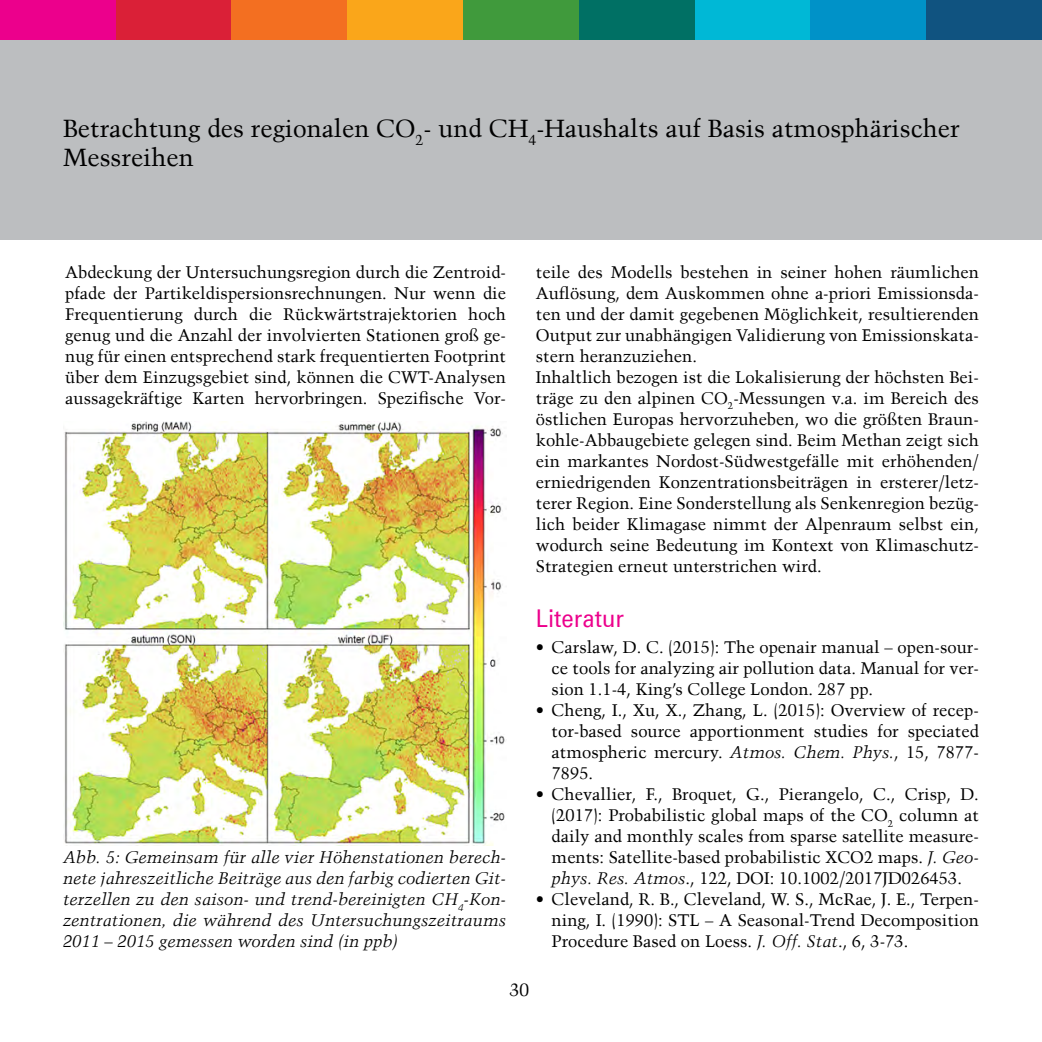
<style>
.page{position:relative;width:1042px;height:1042px;background:#fff}
.page>*{position:absolute;margin:0;border:0;box-sizing:border-box;transform-origin:0 0}
.t1{font:24.5px/29.4px "Trump Mediaeval LT";color:#000}
.t2{font:24.5px "Univers Com 55 Roman";color:#ec008c;scale:.9 1}
.t3{font:17.5px "Trump Mediaeval LT";color:#000}
.t4{font:16.62px/21px "Trump Mediaeval LT";color:#000;text-align:justify}
.t5{font:italic 16.62px/21px "Trump Mediaeval LT";color:#000;text-align:justify}
.s1{font-style:italic}
</style>
<div class="page">
<div style="left:0;top:0;width:1042px;height:240px;background:#bcbec0"></div>
<div style="left:0;top:0;width:116px;height:40px;background:#ec008c"></div>
<div style="left:116px;top:0;width:115px;height:40px;background:#da2037"></div>
<div style="left:231px;top:0;width:116px;height:40px;background:#f36f21"></div>
<div style="left:347px;top:0;width:116px;height:40px;background:#faa61a"></div>
<div style="left:463px;top:0;width:116px;height:40px;background:#409a3c"></div>
<div style="left:579px;top:0;width:115px;height:40px;background:#007064"></div>
<div style="left:694px;top:0;width:116px;height:40px;background:#00b8d6"></div>
<div style="left:810px;top:0;width:116px;height:40px;background:#0092c8"></div>
<div style="left:926px;top:0;width:116px;height:40px;background:#105380"></div>
<img style="left:63px;top:422px;width:442px;height:423px">
<h1 class="t1" style="left:63px;top:113px;width:898px">Betrachtung des regionalen CO<sub>2</sub>- und CH<sub>4</sub>-Haushalts auf Basis atmosphärischer<br>Messreihen</h1>
<p class="t4" style="left:65px;top:261px;width:442px">Abdeckung der Untersuchungsregion durch die Zentroid&shy;pfade der Partikeldispersionsrechnungen. Nur wenn die Frequentierung durch die Rückwärtstrajektorien hoch genug und die Anzahl der involvierten Stationen groß ge&shy;nug für einen entsprechend stark frequentierten Footprint über dem Einzugsgebiet sind, können die CWT-Analysen aussagekräftige Karten hervorbringen. Spezifische Vor-</p>
<p class="t4" style="left:536px;top:261px;width:445px;text-align:left">teile des Modells bestehen in seiner hohen räumlichen Auflösung, dem Auskommen ohne a-priori Emissionsda&shy;ten und der damit gegebenen Möglichkeit, resultierenden Output zur unabhängigen Validierung von Emissionskata&shy;stern heranzuziehen.<br>Inhaltlich bezogen ist die Lokalisierung der höchsten Bei&shy;träge zu den alpinen CO<sub>2</sub>-Messungen v.a. im Bereich des östlichen Europas hervorzuheben, wo die größten Braun&shy;kohle-Abbaugebiete gelegen sind. Beim Methan zeigt sich ein markantes Nordost-Südwestgefälle mit erhöhenden/ erniedrigenden Konzentrationsbeiträgen in ersterer/letz&shy;terer Region. Eine Sonderstellung als Senkenregion bezüg&shy;lich beider Klimagase nimmt der Alpenraum selbst ein, wodurch seine Bedeutung im Kontext von Klimaschutz-Strategien erneut unterstrichen wird.</p>
<h1 class="t2" style="left:536px;top:604px;width:100px">Literatur</h1>
<p class="t4" style="left:551px;top:637px;width:429px;text-indent:-16px">• Carslaw, D. C. (2015): The openair manual – open-sour&shy;ce tools for analyzing air pollution data. Manual for ver&shy;sion 1.1-4, King’s College London. 287 pp.</p>
<p class="t4" style="left:551px;top:700px;width:429px;text-indent:-16px">• Cheng, I., Xu, X., Zhang, L. (2015): Overview of recep&shy;tor-based source apportionment studies for speciated atmospheric mercury. <span class="s1">Atmos. Chem. Phys.</span>, 15, 7877- 7895.</p>
<p class="t4" style="left:551px;top:784px;width:429px;text-indent:-16px">• Chevallier, F., Broquet, G., Pierangelo, C., Crisp, D. (2017): Probabilistic global maps of the CO<sub>2</sub> column at daily and monthly scales from sparse satellite measure&shy;ments: Satellite-based probabilistic XCO2 maps. <span class="s1">J. Geo&shy;phys. Res. Atmos</span>., 122, DOI: 10.1002/2017JD026453.</p>
<p class="t4" style="left:551px;top:889px;width:429px;text-indent:-16px">• Cleveland, R. B., Cleveland, W. S., McRae, J. E., Terpen&shy;ning, I. (1990): STL – A Seasonal-Trend Decomposition Procedure Based on Loess. <span class="s1">J. Off. Stat</span>., 6, 3-73.</p>
<p class="t5" style="left:63px;top:847px;width:445px">Abb. 5: Gemeinsam für alle vier Höhenstationen berech&shy;nete jahreszeitliche Beiträge aus den farbig codierten Git&shy;terzellen zu den saison- und trend-bereinigten CH<sub>4</sub>-Kon&shy;zentrationen, die während des Untersuchungszeitraums 2011 – 2015 gemessen worden sind (in ppb)</p>
<p class="t3" style="left:510px;top:979px;width:21px">30</p>
</div>
